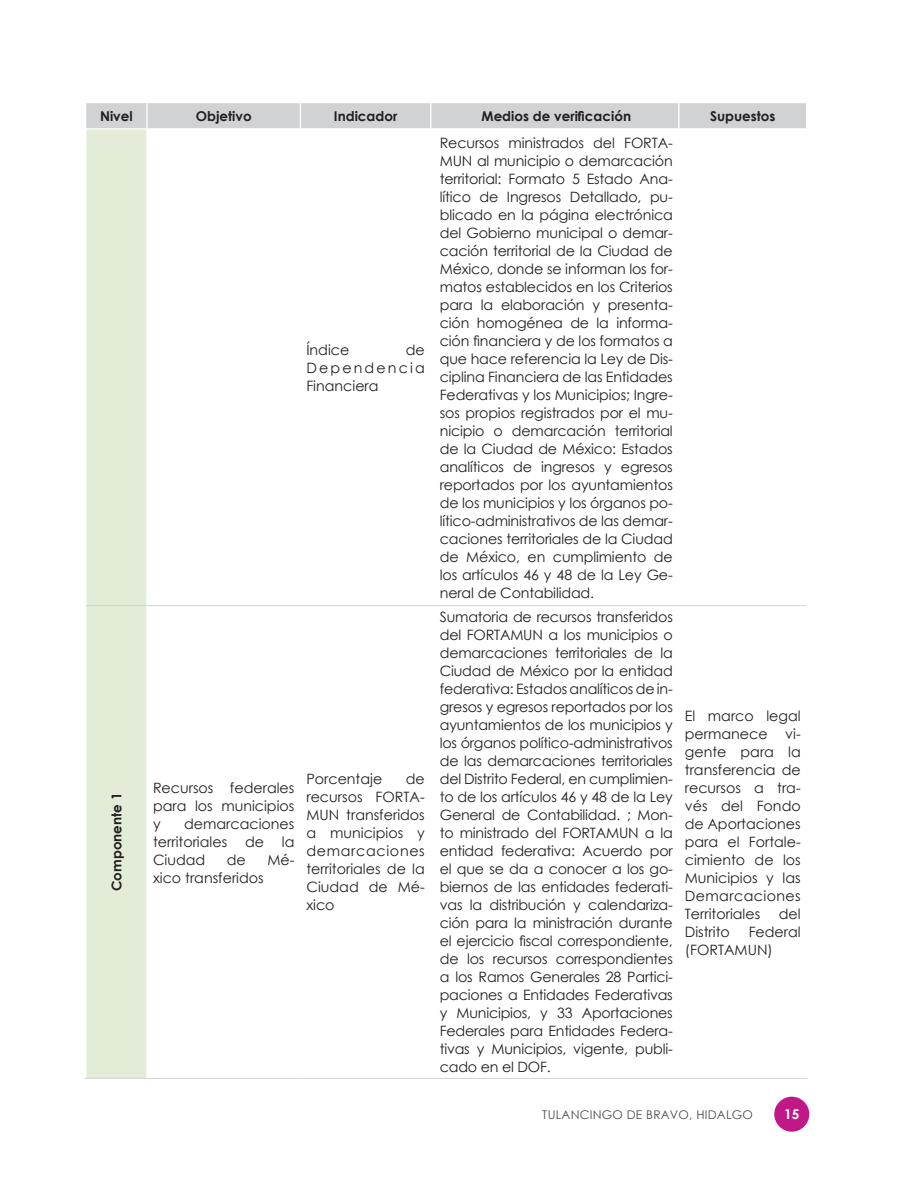
<style>
.page{position:relative;width:918px;height:1188px;background:#fff}
.page>*{position:absolute;margin:0;border:0;box-sizing:border-box;transform-origin:0 0}
.t1{font:14.25px/18px "Century Gothic";color:#231f20;text-align:justify}
.t2{font:700 13.5px "Century Gothic";color:#231f20}
.t3{font:700 13.5px "Century Gothic";color:#fff}
.t4{font:12px "Century Gothic";letter-spacing:.02em;color:#4b4c4d}
</style>
<div class="page">
<div style="left:774px;top:1097px;width:35px;height:35px;background:#c01886;border-radius:50%"></div>
<div style="left:86px;top:129px;width:60px;height:949px;background:#e2ecd6"></div>
<div style="left:86px;top:103px;width:720px;height:25px;background:#d1d2d4"></div>
<hr style="left:86px;top:605px;width:61px;height:1px;background:#d1d2d4">
<hr style="left:85px;top:1078px;width:62px;height:1px;background:#d1d2d4">
<hr style="left:147px;top:605px;width:153px;height:1px;background:#d1d2d4">
<hr style="left:300px;top:605px;width:131px;height:1px;background:#d1d2d4">
<hr style="left:431px;top:605px;width:248px;height:1px;background:#d1d2d4">
<hr style="left:679px;top:605px;width:127px;height:1px;background:#d1d2d4">
<hr style="left:147px;top:1078px;width:153px;height:1px;background:#d1d2d4">
<hr style="left:300px;top:1078px;width:131px;height:1px;background:#d1d2d4">
<hr style="left:431px;top:1078px;width:248px;height:1px;background:#d1d2d4">
<hr style="left:679px;top:1078px;width:128px;height:1px;background:#d1d2d4">
<p class="t2" style="left:100px;top:106px;width:34px">Nivel</p>
<p class="t2" style="left:196px;top:106px;width:57px">Objetivo</p>
<p class="t2" style="left:334px;top:106px;width:65px">Indicador</p>
<p class="t2" style="left:482px;top:106px;width:151px">Medios de verificación</p>
<p class="t2" style="left:710px;top:106px;width:67px">Supuestos</p>
<p class="t2" style="left:106px;top:891px;width:100px;rotate:-90deg">Componente 1</p>
<p class="t1" style="left:306px;top:340px;width:45px">Índice</p>
<p class="t1" style="left:306px;top:340px;width:120px;text-indent:99px">de Dependencia Financiera</p>
<p class="t1" style="left:153px;top:779px;width:143px">Recursos federales para los municipios y</p>
<p class="t1" style="left:153px;top:815px;width:143px;text-indent:31px">demarcaciones territoriales de la Ciudad</p>
<p class="t1" style="left:227px;top:851px;width:21px">de</p>
<p class="t1" style="left:267px;top:851px;width:29px">Mé-</p>
<p class="t1" style="left:153px;top:869px;width:112px">xico transferidos</p>
<p class="t1" style="left:306px;top:770px;width:77px">Porcentaje</p>
<p class="t1" style="left:306px;top:770px;width:120px;text-indent:99px">de recursos FORTA-MUN transferidos a municipios y demarcaciones territoriales de la Ciudad de Mé&shy;xico</p>
<p class="t1" style="left:440px;top:133px;width:235px">Recursos ministrados del FORTA-MUN al municipio o demarcación territorial: Formato 5 Estado Ana&shy;lítico de Ingresos Detallado, pu&shy;blicado en la página electrónica del Gobierno municipal o demar&shy;cación territorial de la Ciudad de México, donde se informan los for&shy;matos establecidos en los Criterios para la elaboración y presenta&shy;ción homogénea de la informa&shy;ción financiera y de los formatos a que hace referencia la Ley de Dis&shy;ciplina Financiera de las Entidades Federativas y los Municipios; Ingre&shy;sos propios registrados por el mu&shy;nicipio o demarcación territorial de la Ciudad de México: Estados analíticos de ingresos y egresos reportados por los ayuntamientos de los municipios y los órganos po&shy;lítico-administrativos de las demar&shy;caciones territoriales de la Ciudad de México, en cumplimiento de los artículos 46 y 48 de la Ley Ge&shy;neral de Contabilidad.</p>
<p class="t1" style="left:440px;top:608px;width:235px">Sumatoria de recursos transferidos del FORTAMUN a los municipios o demarcaciones territoriales de la Ciudad de México por la entidad federativa: Estados analíticos de in&shy;gresos y egresos reportados por los ayuntamientos de los municipios y los órganos político-administrativos de las demarcaciones territoriales del Distrito Federal, en cumplimien&shy;to de los artículos 46 y 48 de la Ley General de Contabilidad. ; Mon&shy;to ministrado del FORTAMUN a la entidad federativa: Acuerdo por el que se da a conocer a los go&shy;biernos de las entidades federati&shy;vas la distribución y calendariza&shy;ción para la ministración durante el ejercicio fiscal correspondiente, de los recursos correspondientes a los Ramos Generales 28 Partici&shy;paciones a Entidades Federativas y Municipios, y 33 Aportaciones Federales para Entidades Federa&shy;tivas y Municipios, vigente, publi&shy;cado en el DOF.</p>
<p class="t1" style="left:685px;top:707px;width:117px">El marco legal permanece vi&shy;gente para la transferencia de recursos a tra&shy;vés del Fondo de Aportaciones para el Fortale&shy;cimiento de los Municipios y las Demarcaciones Territoriales</p>
<p class="t1" style="left:779px;top:905px;width:23px">del</p>
<p class="t1" style="left:685px;top:923px;width:47px">Distrito</p>
<p class="t1" style="left:685px;top:923px;width:117px;text-indent:64px">Federal (FORTAMUN)</p>
<p class="t4" style="left:542px;top:1106px;width:212px">TULANCINGO DE BRAVO, HIDALGO</p>
<p class="t3" style="left:784px;top:1104px;width:17px">15</p>
</div>
